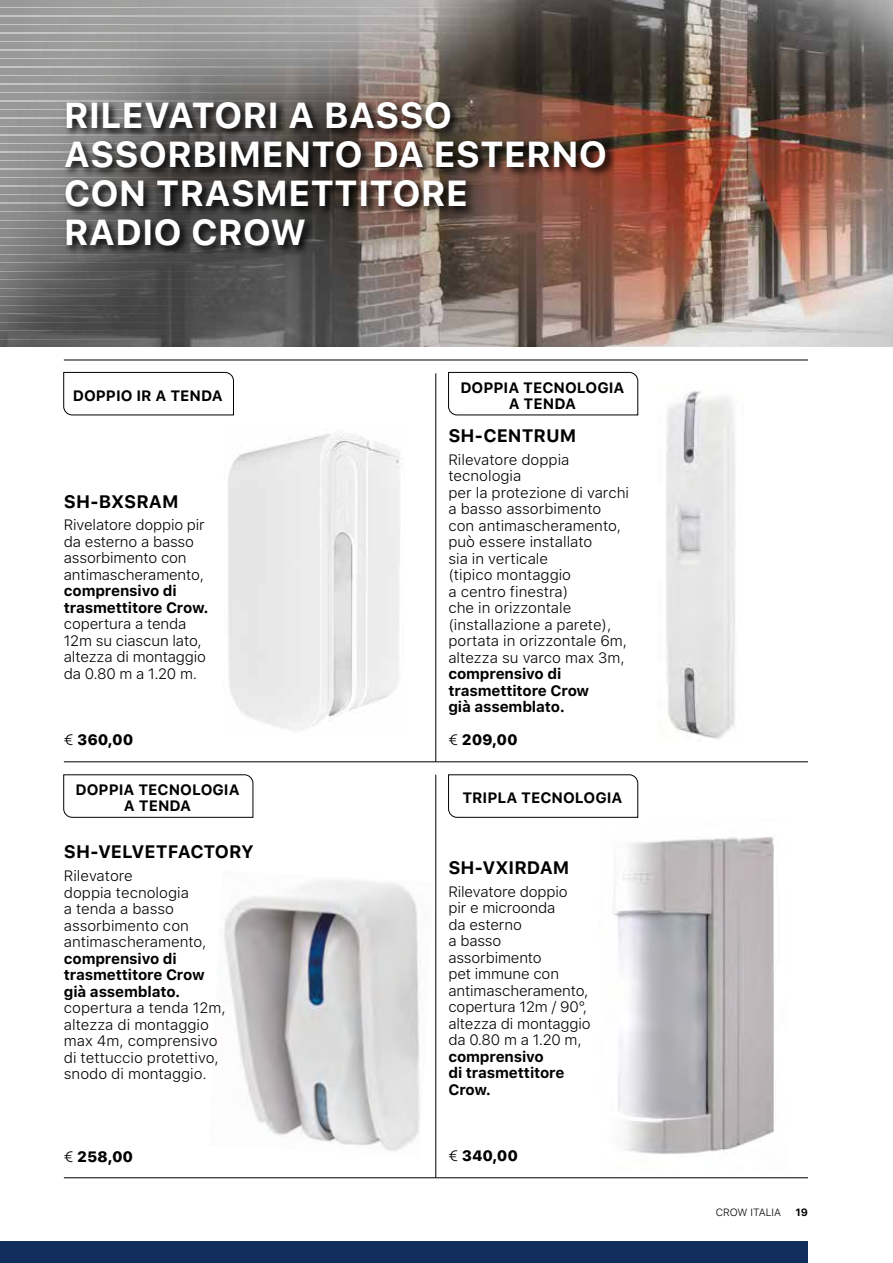
<style>
.page{position:relative;width:893px;height:1263px;background:#fff}
.page>*{position:absolute;margin:0;border:0;box-sizing:border-box;transform-origin:0 0}
.t1{font:700 36px/39px "SF Pro Text";color:#fff}
.t2{font:700 18px "SF Pro Text";color:#000}
.t3{font:300 15px/16.5px "SF Pro Text";color:#000}
.t4{font:700 15px/16.5px "SF Pro Text";letter-spacing:-.01em;color:#000}
.t5{font:800 15px "SF Pro Text";letter-spacing:-.01em;color:#000}
.t6{font:300 10.5px "SF Pro Text";color:#000}
.t7{font:700 10.5px "SF Pro Text";color:#000}
.s1{font-weight:300}
</style>
<div class="page">
<img style="left:613px;top:837px;width:161px;height:317px">
<img style="left:224px;top:880px;width:196px;height:271px">
<div style="left:0;top:1242px;width:808px;height:21px;background:#122e5c"></div>
<hr style="left:64px;top:360px;width:744px;height:1px;background:#000">
<hr style="left:64px;top:1177px;width:744px;height:1px;background:#000">
<hr style="left:64px;top:761px;width:744px;height:1px;background:#000">
<hr style="left:436px;top:373px;width:1px;height:389px;background:#000">
<hr style="left:436px;top:775px;width:1px;height:402px;background:#000">
<img style="left:0;top:0;width:893px;height:346px">
<img style="left:228px;top:433px;width:172px;height:298px">
<img style="left:666px;top:391px;width:69px;height:349px">
<svg style="left:0;top:0;width:557px;height:6px;background:#9c9b9a"></svg>
<svg style="left:0;top:9px;width:549px;height:6px;background:#9b9a99"></svg>
<svg style="left:0;top:17px;width:540px;height:6px;background:#999796"></svg>
<svg style="left:0;top:26px;width:531px;height:6px;background:#979694"></svg>
<svg style="left:0;top:34px;width:523px;height:6px;background:#969492"></svg>
<svg style="left:0;top:43px;width:514px;height:6px;background:#93918f"></svg>
<svg style="left:0;top:51px;width:506px;height:6px;background:#918f8c"></svg>
<svg style="left:0;top:77px;width:480px;height:6px;background:#878381"></svg>
<svg style="left:0;top:85px;width:472px;height:6px;background:#837d7a"></svg>
<svg style="left:0;top:94px;width:463px;height:6px;background:#827c79"></svg>
<svg style="left:0;top:68px;width:489px;height:6px;background:#8b8785"></svg>
<svg style="left:0;top:60px;width:497px;height:6px;background:#8d8a87"></svg>
<div style="left:0;top:102px;width:455px;height:6px;background:#989898"></div>
<div style="left:0;top:111px;width:446px;height:6px;background:#979797"></div>
<div style="left:0;top:119px;width:438px;height:6px;background:#969696"></div>
<div style="left:0;top:128px;width:429px;height:6px;background:#959595"></div>
<div style="left:0;top:136px;width:421px;height:6px;background:#949494"></div>
<div style="left:0;top:162px;width:395px;height:6px;background:#919191"></div>
<div style="left:0;top:170px;width:387px;height:6px;background:#8f8f8f"></div>
<div style="left:0;top:179px;width:378px;height:6px;background:#8e8e8e"></div>
<div style="left:0;top:153px;width:404px;height:6px;background:#919191"></div>
<div style="left:0;top:145px;width:412px;height:6px;background:#939393"></div>
<div style="left:0;top:187px;width:370px;height:6px;background:#8c8c8c"></div>
<div style="left:0;top:196px;width:361px;height:6px;background:#8a8a8a"></div>
<div style="left:0;top:204px;width:353px;height:6px;background:#898989"></div>
<div style="left:0;top:213px;width:344px;height:6px;background:#878787"></div>
<div style="left:0;top:238px;width:319px;height:6px;background:#7e7e7e"></div>
<div style="left:0;top:247px;width:310px;height:6px;background:#7b7b7b"></div>
<svg style="left:0;top:255px;width:302px;height:6px"></svg>
<div style="left:0;top:230px;width:327px;height:6px;background:#818181"></div>
<div style="left:0;top:221px;width:336px;height:6px;background:#848484"></div>
<svg style="left:0;top:264px;width:293px;height:6px;background:#595959"></svg>
<svg style="left:0;top:272px;width:285px;height:7px;background:#575757"></svg>
<svg style="left:0;top:281px;width:276px;height:6px;background:#555"></svg>
<svg style="left:0;top:289px;width:268px;height:7px;background:#535353"></svg>
<svg style="left:0;top:298px;width:259px;height:6px;background:#505050"></svg>
<svg style="left:0;top:306px;width:251px;height:7px;background:#4e4e4e"></svg>
<svg style="left:0;top:315px;width:242px;height:6px"></svg>
<svg style="left:0;top:323px;width:234px;height:7px;background:#4c4c4c"></svg>
<svg style="left:0;top:332px;width:225px;height:6px"></svg>
<svg style="left:0;top:340px;width:217px;height:7px;background:#616161"></svg>
<svg style="left:63px;top:99px;width:554px;height:158px;background:#54453f"></svg>
<svg style="left:63px;top:372px;width:171px;height:43px"></svg>
<svg style="left:63px;top:774px;width:190px;height:44px"></svg>
<svg style="left:448px;top:774px;width:190px;height:44px"></svg>
<svg style="left:448px;top:372px;width:190px;height:43px"></svg>
<h1 class="t1" style="left:64px;top:96px;width:545px">RILEVATORI A BASSO<br>ASSORBIMENTO DA ESTERNO<br>CON TRASMETTITORE<br>RADIO CROW</h1>
<p class="t4" style="left:73px;top:387px;width:152px">DOPPIO IR A TENDA</p>
<p class="t2" style="left:64px;top:491px;width:116px">SH-BXSRAM</p>
<p class="t3" style="left:64px;top:517px;width:142px">Rivelatore doppio pir da esterno a basso assorbimento con antimascheramento,</p>
<p class="t4" style="left:64px;top:583px;width:146px">comprensivo di trasmettitore Crow.</p>
<p class="t3" style="left:64px;top:616px;width:144px">copertura a tenda<br>12m su ciascun lato, altezza di montaggio da 0.80 m a 1.20 m.</p>
<p class="t5" style="left:64px;top:731px;width:71px"><span class="s1">€</span> 360,00</p>
<p class="t4" style="left:460px;top:379px;width:166px;text-align:center">DOPPIA TECNOLOGIA<br>A TENDA</p>
<p class="t2" style="left:448px;top:425px;width:129px">SH-CENTRUM</p>
<p class="t3" style="left:448px;top:451px;width:182px">Rilevatore doppia tecnologia<br>per la protezione di varchi a basso assorbimento con antimascheramento, può essere installato<br>sia in verticale<br>(tipico montaggio<br>a centro finestra)<br>che in orizzontale (installazione a parete), portata in orizzontale 6m, altezza su varco max 3m,</p>
<p class="t4" style="left:448px;top:666px;width:142px">comprensivo di trasmettitore Crow già assemblato.</p>
<p class="t5" style="left:448px;top:731px;width:71px"><span class="s1">€</span> 209,00</p>
<p class="t4" style="left:76px;top:781px;width:166px;text-align:center">DOPPIA TECNOLOGIA<br>A TENDA</p>
<p class="t4" style="left:462px;top:790px;width:162px">TRIPLA TECNOLOGIA</p>
<p class="t2" style="left:64px;top:842px;width:191px">SH-VELVETFACTORY</p>
<p class="t3" style="left:64px;top:868px;width:144px">Rilevatore<br>doppia tecnologia<br>a tenda a basso assorbimento con antimascheramento,</p>
<p class="t4" style="left:64px;top:950px;width:142px">comprensivo di trasmettitore Crow già assemblato.</p>
<p class="t3" style="left:64px;top:1000px;width:163px">copertura a tenda 12m, altezza di montaggio max 4m, comprensivo di tettuccio protettivo, snodo di montaggio.</p>
<p class="t5" style="left:64px;top:1148px;width:71px"><span class="s1">€</span> 258,00</p>
<p class="t2" style="left:448px;top:857px;width:123px">SH-VXIRDAM</p>
<p class="t3" style="left:448px;top:884px;width:144px">Rilevatore doppio<br>pir e microonda<br>da esterno<br>a basso assorbimento<br>pet immune con antimascheramento, copertura 12m / 90°, altezza di montaggio da 0.80 m a 1.20 m,</p>
<p class="t4" style="left:448px;top:1048px;width:118px">comprensivo<br>di trasmettitore<br>Crow.</p>
<p class="t5" style="left:448px;top:1147px;width:71px"><span class="s1">€</span> 340,00</p>
<p class="t6" style="left:716px;top:1204px;width:67px">CROW ITALIA</p>
<p class="t7" style="left:795px;top:1206px;width:14px">19</p>
</div>
